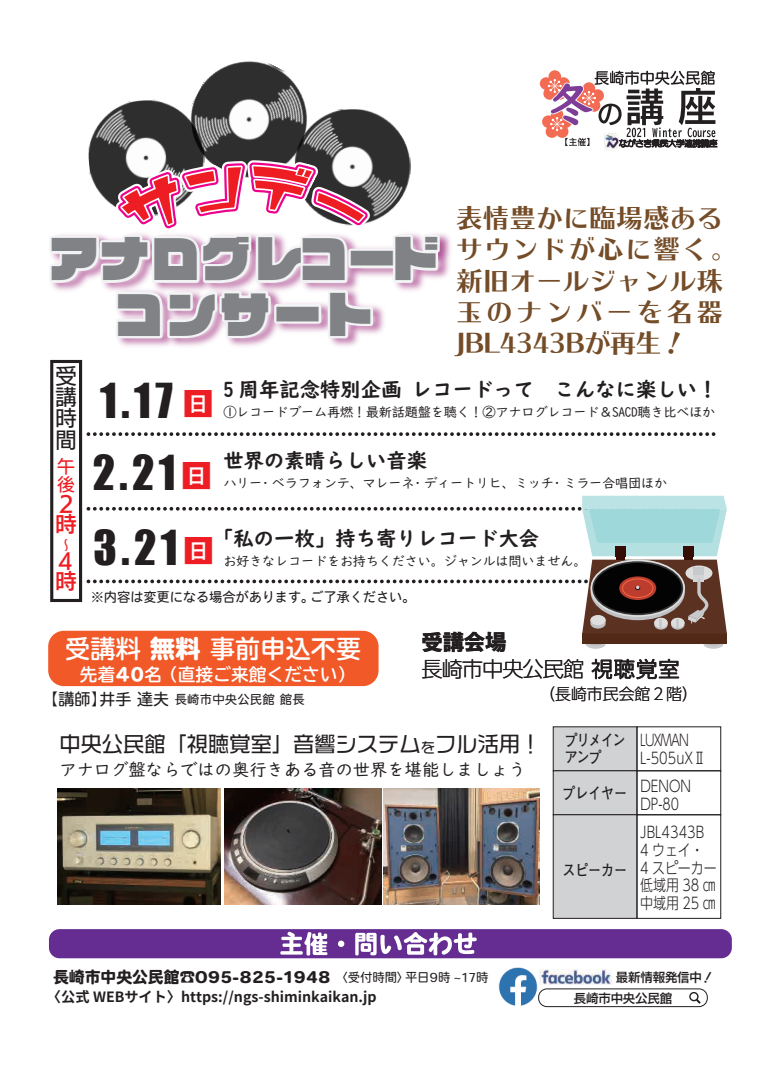
<style>
.page{position:relative;width:780px;height:1088px;background:#fff}
.page>*{position:absolute;margin:0;border:0;box-sizing:border-box;transform-origin:0 0}
.t1{font:49px/55.4px "VDL Logo Jr Black Black";letter-spacing:.035em;color:#808285;text-align:center}
.t2{font:44.25px/73.8px "Impact";color:#231f20;text-align:justify}
.t3{font:26.62px/31.2px "Kan 415 Typos Std";letter-spacing:.005em;color:#744c27}
.t4{font:26.62px "Kan 415 Typos Std";letter-spacing:-.035em;color:#744c27}
.t5{font:700 25px "TBUDR Go Std";letter-spacing:.01em;color:#fff}
.t6{font:21.25px "VDL Logo G Regular";color:#231f20}
.t7{font:300 21.25px "UD Shin Go Pr 6 N";letter-spacing:-.05em;color:#231f20}
.t8{font:900 21.25px "Ryo Gothic Plus N";color:#231f20}
.t9{font:21.25px/21.2px "UD Kakugo Large Pr 6 N M";color:#231f20;text-align:justify}
.t10{font:21.25px/20.2px "UD Kakugo Large Pr 6 N DB";color:#ee1d23}
.t11{font:20.38px "UD Digi Kyokasho N B";color:#231f20}
.t12{font:17.75px/17.8px "UD Kakugo Large Pr 6 N M";color:#ee1d23}
.t13{font:700 17.62px "TBUDR Go Std";letter-spacing:.01em;color:#fff}
.t14{font:17.25px "UD Digi Kyokasho N R";color:#231f20}
.t15{font:16px "Heisei Maru Go Std W8";letter-spacing:-.01em;color:#231f20}
.t16{font:300 16px "UD Shin Go Pr 6 N";letter-spacing:-.005em;color:#231f20}
.t17{font:300 15.75px/17.8px "UD Shin Go Pr 6 N";color:#231f20;scale:.82 1}
.t18{font:300 15.75px/17.8px "UD Shin Go Pr 6 N";letter-spacing:-.04em;color:#231f20;scale:.74 1}
.t19{font:300 15.75px/17.8px "UD Shin Go Pr 6 N";color:#231f20;scale:.8 1}
.t20{font:700 15.75px "Futo Go B101 Pr 6 N";color:#231f20;scale:.82 1}
.t21{font:700 15.75px/17.8px "Futo Go B101 Pr 6 N";letter-spacing:-.075em;color:#231f20;scale:.82 1}
.t22{font:700 14.12px "Source Han Sans JP";color:#231f20}
.t23{font:13.38px "UD Kakugo Large Pr 6 N M";color:#ee1d23}
.t24{font:13.25px "UD Digi Kyokasho N R";letter-spacing:-.025em;color:#231f20}
.t25{font:13.25px "Heisei Maru Go Std W4";letter-spacing:-.01em;color:#231f20}
.t26{font:12.38px "Heisei Maru Go Std W4";letter-spacing:.01em;color:#231f20}
.t27{font:12.38px "UD Kakugo Large Pr 6 N DB";letter-spacing:-.01em;color:#231f20}
.s1{font-family:"Koz Go Pr 6 N";font-size:30.12px;color:#ee1d23}
.s2{font-weight:800}
.s3{font-family:"TB Cine R Go Std";font-weight:500;font-size:16px}
.s4{font-size:14.5px}
.s5{font-family:"Heisei Maru Go Std W4";font-size:12.38px}
</style>
<div class="page">
<svg style="left:591px;top:658px;width:88px;height:21px"></svg>
<div style="left:50px;top:360px;width:32px;height:242px;background:#fff;border:3px solid #231f20"></div>
<img style="left:328px;top:109px;width:83px;height:108px">
<img style="left:196px;top:61px;width:132px;height:93px">
<img style="left:88px;top:97px;width:120px;height:57px">
<img style="left:50px;top:233px;width:401px;height:130px">
<div style="left:348px;top:249px;width:47px;height:19px;border:5px solid #f2f3f4"></div>
<svg style="left:390px;top:233px;width:52px;height:52px"></svg>
<svg style="left:50px;top:154px;width:332px;height:187px"></svg>
<div style="left:48px;top:631px;width:330px;height:55px;background:#f15929;border-radius:16px"></div>
<img style="left:383px;top:788px;width:157px;height:116px">
<img style="left:224px;top:789px;width:157px;height:115px">
<div style="left:552px;top:726px;width:85px;height:45px;background:#d1d2d4"></div>
<div style="left:636px;top:726px;width:85px;height:45px;border:1px solid #231f20"></div>
<div style="left:552px;top:770px;width:85px;height:45px;background:#d1d2d4;border:1px solid #231f20"></div>
<div style="left:636px;top:770px;width:85px;height:45px;border:1px solid #231f20"></div>
<div style="left:552px;top:814px;width:85px;height:105px;background:#d1d2d4;border:1px solid #231f20"></div>
<div style="left:636px;top:814px;width:85px;height:105px;border:1px solid #231f20"></div>
<img style="left:57px;top:789px;width:164px;height:115px">
<svg style="left:88px;top:432px;width:627px;height:4px"></svg>
<div style="left:49px;top:929px;width:682px;height:29px;background:#652d91;border-radius:11px"></div>
<svg style="left:280px;top:932px;width:47px;height:23px"></svg>
<div style="left:338px;top:940px;width:6px;height:7px;background:#fff;border-radius:50%"></div>
<svg style="left:355px;top:932px;width:121px;height:23px"></svg>
<img style="left:498px;top:967px;width:40px;height:39px">
<img style="left:539px;top:969px;width:73px;height:16px">
<div style="left:538px;top:988px;width:169px;height:19px;border:1px solid #231f20;border-radius:8px"></div>
<svg style="left:689px;top:992px;width:11px;height:11px"></svg>
<img style="left:604px;top:147px;width:14px;height:3px">
<svg style="left:540px;top:70px;width:177px;height:77px"></svg>
<svg style="left:88px;top:496px;width:638px;height:153px"></svg>
<h1 class="t1" style="left:50px;top:230px;width:392px">アナログレコードコンサート</h1>
<h3 class="t3" style="left:456px;top:203px;width:282px">表情豊かに臨場感あるサウンドが心に響く。新旧オールジャンル珠玉のナンバーを名器</h3>
<h3 class="t4" style="left:456px;top:328px;width:233px">JBL4343Bが再生！</h3>
<h3 class="t9" style="left:55px;top:366px;width:22px">受講時間</h3>
<h3 class="t12" style="left:57px;top:458px;width:19px">午後</h3>
<h3 class="t10" style="left:55px;top:494px;width:22px">２時</h3>
<p class="t23" style="left:59px;top:537px;width:10px">〜</p>
<h3 class="t10" style="left:55px;top:551px;width:22px">４時</h3>
<h2 class="t2" style="left:93px;top:362px;width:122px">1.17 <span class="s1">日</span>2.21<span class="s1">日</span>3.21<span class="s1">日</span></h2>
<h3 class="t11" style="left:223px;top:377px;width:496px">5 周年記念特別企画 レコードって　こんなに楽しい！</h3>
<p class="t24" style="left:223px;top:405px;width:493px">①レコードブーム再燃！最新話題盤を聴く！②アナログレコード＆SACD聴き比べほか</p>
<h3 class="t11" style="left:223px;top:448px;width:205px">世界の素晴らしい音楽</h3>
<p class="t24" style="left:223px;top:475px;width:445px">ハリー・ベラフォンテ、マレーネ・ディートリヒ、ミッチ・ミラー合唱団ほか</p>
<h3 class="t11" style="left:213px;top:526px;width:327px">「私の一枚」持ち寄りレコード大会</h3>
<p class="t24" style="left:223px;top:553px;width:365px">お好きなレコードをお持ちください。ジャンルは問いません。</p>
<p class="t25" style="left:91px;top:588px;width:326px">※内容は変更になる場合があります。ご了承ください。</p>
<h3 class="t5" style="left:65px;top:629px;width:297px">受講料 <span class="s2">無料</span> 事前申込不要</h3>
<h3 class="t13" style="left:80px;top:660px;width:277px">先着<span class="s2">40</span>名 （直接ご来館ください）</h3>
<p class="t26" style="left:42px;top:691px;width:264px"><span class="s3">【講師】井手 達夫</span> 長崎市中央公民館 館長</p>
<h3 class="t8" style="left:421px;top:628px;width:86px">受講会場</h3>
<h3 class="t7" style="left:421px;top:652px;width:259px">長崎市中央公民館視聴覚室</h3>
<p class="t16" style="left:539px;top:681px;width:160px">（長崎市民会館２階）</p>
<h3 class="t6" style="left:59px;top:730px;width:483px">中央公民館「視聴覚室」音響システム<span class="s4">を</span>フル活用！</h3>
<h3 class="t14" style="left:59px;top:759px;width:467px">アナログ盤ならではの奥行きある音の世界を堪能しましょう</h3>
<p class="t21" style="left:564px;top:730px;width:76px">プリメインアンプ</p>
<p class="t18" style="left:640px;top:731px;width:90px">LUXMAN<br>L-505uXⅡ</p>
<p class="t20" style="left:562px;top:780px;width:80px">プレイヤー</p>
<p class="t20" style="left:562px;top:858px;width:80px">スピーカー</p>
<p class="t19" style="left:640px;top:776px;width:64px">DENON<br>DP-80</p>
<p class="t17" style="left:640px;top:823px;width:95px">JBL4343B<br>4 ウェイ・<br>4 スピーカー低域用 38 ㎝中域用 25 ㎝</p>
<p class="t15" style="left:53px;top:968px;width:437px">長崎市中央公民館☎095-825-1948 <span class="s5">〈受付時間〉平日9時 ~17時</span></p>
<p class="t27" style="left:615px;top:971px;width:100px">最新情報発信中!</p>
<p class="t22" style="left:47px;top:989px;width:331px">〈公式 WEBサイト〉https://ngs-shiminkaikan.jp</p>
<p class="t27" style="left:573px;top:992px;width:100px">長崎市中央公民館</p>
</div>
